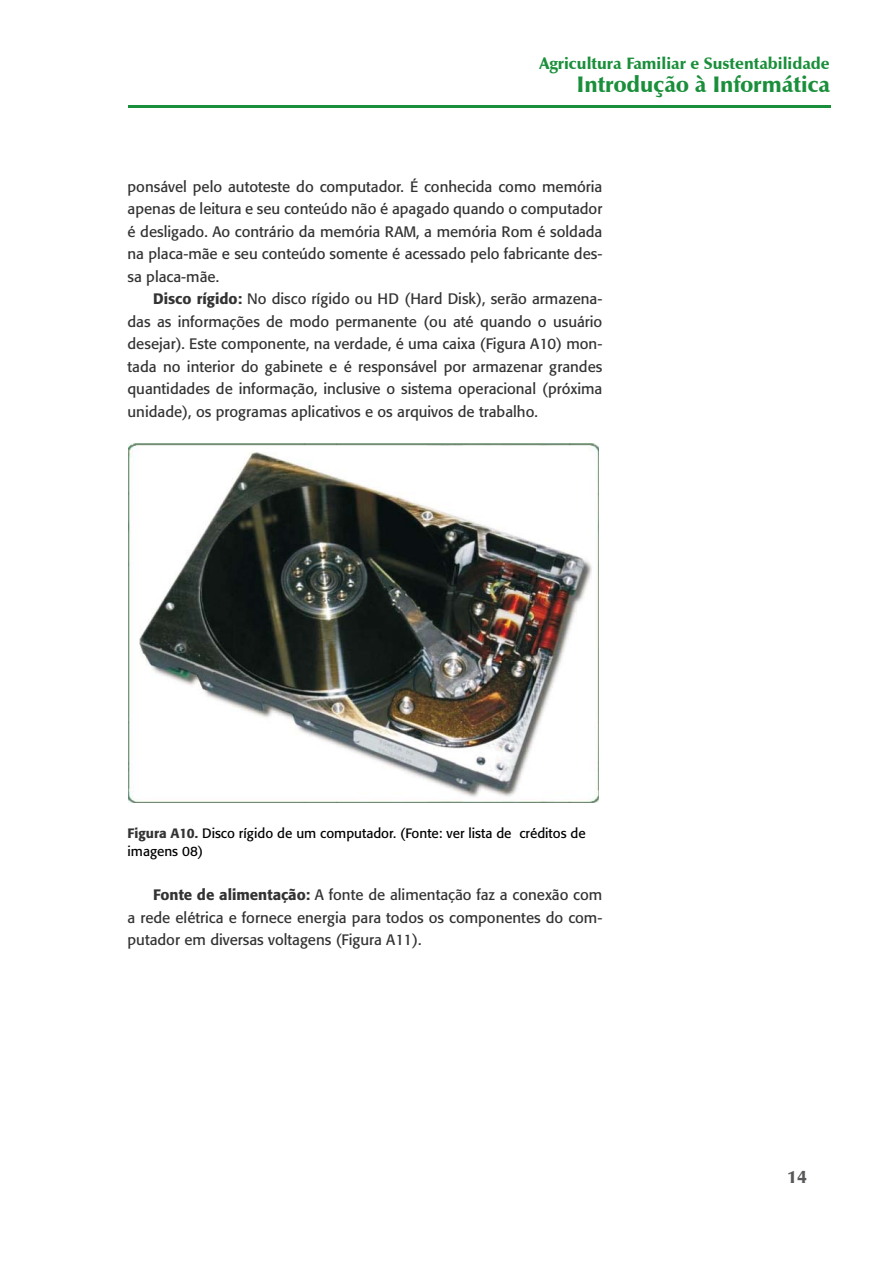
<style>
.page{position:relative;width:893px;height:1263px;background:#fff}
.page>*{position:absolute;margin:0;border:0;box-sizing:border-box;transform-origin:0 0}
.t1{font:900 22.5px "Zapf Humanist 601 BT";color:#1a8f3b}
.t2{font:900 18px "Zapf Humanist 601 BT";color:#58585a}
.t3{font:900 16.5px "Zapf Humanist 601 BT";color:#1a8f3b}
.t4{font:15px/22.5px "Formata";color:#333;text-align:justify}
.t5{font:13.5px/18px "Formata";color:#000}
.s1{font-weight:500}
.s2{font-weight:500;color:#333}
</style>
<div class="page">
<hr style="left:128px;top:105px;width:703px;height:3px;background:#1a8f3b">
<img style="left:128px;top:444px;width:471px;height:359px">
<p class="t3" style="left:539px;top:53px;width:292px">Agricultura Familiar e Sustentabilidade</p>
<h1 class="t1" style="left:577px;top:70px;width:255px">Introdução à Informática</h1>
<p class="t4" style="left:128px;top:175px;width:476px">ponsável pelo autoteste do computador. É conhecida como memória apenas de leitura e seu conteúdo não é apagado quando o computador é desligado. Ao contrário da memória RAM, a memória Rom é soldada na placa-mãe e seu conteúdo somente é acessado pelo fabricante des&shy;sa placa-mãe.</p>
<p class="t4" style="left:128px;top:288px;width:476px;text-indent:26px"><span class="s1">Disco rígido:</span> No disco rígido ou HD (Hard Disk), serão armazena&shy;das as informações de modo permanente (ou até quando o usuário desejar). Este componente, na verdade, é uma caixa (Figura A10) mon&shy;tada no interior do gabinete e é responsável por armazenar grandes quantidades de informação, inclusive o sistema operacional (próxima unidade), os programas aplicativos e os arquivos de trabalho.</p>
<p class="t5" style="left:128px;top:824px;width:460px"><span class="s2">Figura A10.</span> Disco rígido de um computador. (Fonte: ver lista de créditos de imagens 08)</p>
<p class="t4" style="left:128px;top:884px;width:476px;text-indent:26px"><span class="s1">Fonte de alimentação:</span> A fonte de alimentação faz a conexão com a rede elétrica e fornece energia para todos os componentes do com&shy;putador em diversas voltagens (Figura A11).</p>
<p class="t2" style="left:787px;top:1165px;width:21px">14</p>
</div>
